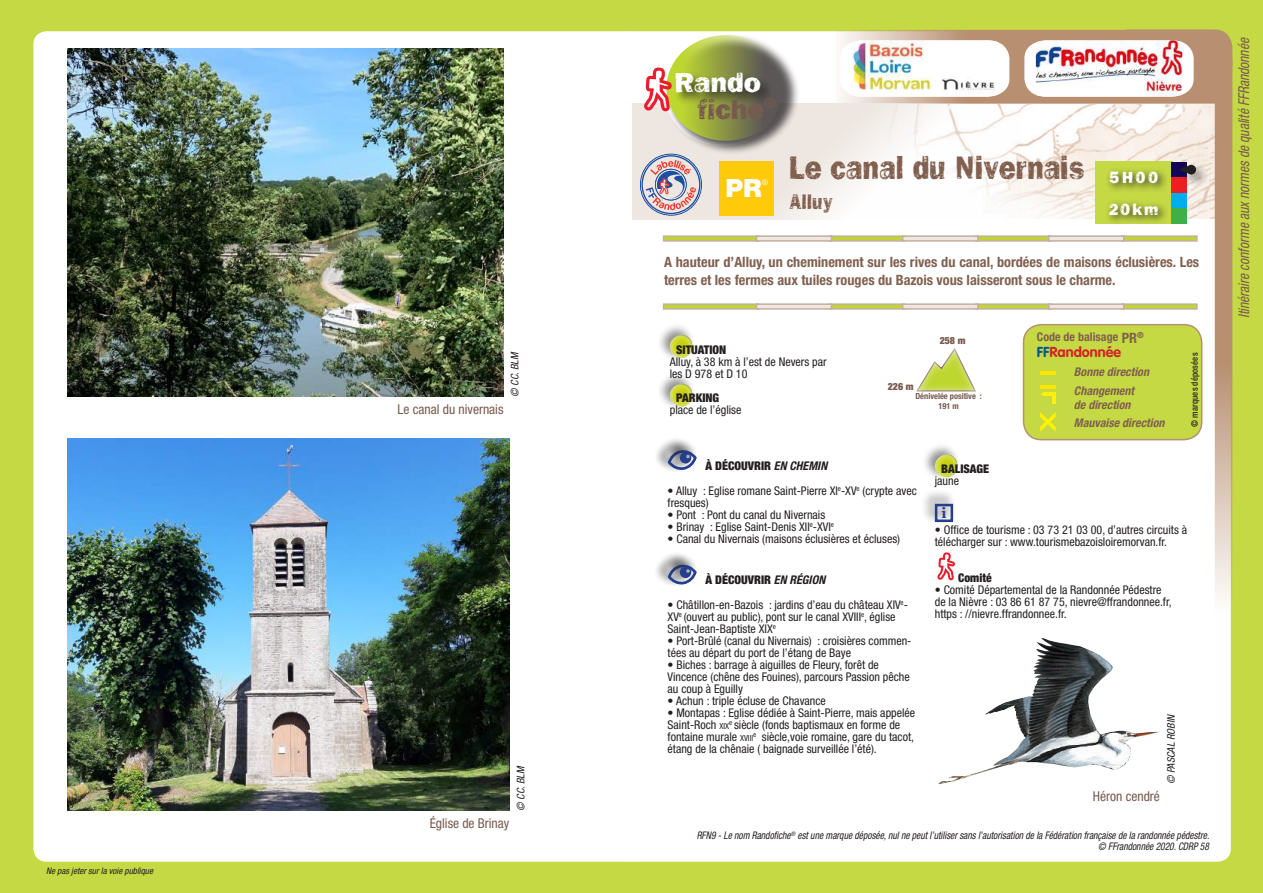
<style>
.page{position:relative;width:1263px;height:893px;background:#fff}
.page>*{position:absolute;margin:0;border:0;box-sizing:border-box;transform-origin:0 0}
.t1{font:34.2px "Frankie OTF";color:#81604f;scale:.83 1}
.t2{font:28.5px/27.5px "Frankie OTF";color:#fff}
.t3{font:900 25.2px "Helvetica Neue LT Std";color:#fff}
.t4{font:21.6px "Frankie OTF";color:#81604f;scale:.83 1}
.t5{font:16.8px/32px "Frankie OTF";letter-spacing:.135em;color:#fff}
.t6{font:italic condensed 15px "Helvetica Neue LT Std";color:#78594e;scale:.9 1}
.t7{font:700 14.4px "Georgia";color:#253f8e}
.t8{font:700 condensed 14.25px/17.2px "Helvetica Neue LT Std";color:#81604f}
.t9{font:700 14.25px "VAG Rounded Std";color:#d1232a}
.t10{font:condensed 13.5px "Helvetica Neue LT Std";color:#78594e}
.t11{font:condensed 12px/12px "Helvetica Neue LT Std";color:#231f20}
.t12{font:900 condensed 12px "Helvetica Neue LT Std";color:#231f20}
.t13{font:italic 700 condensed 12px/19.5px "Helvetica Neue LT Std";letter-spacing:-.02em;color:#81604f}
.t14{font:700 condensed 12px "Helvetica Neue LT Std";color:#81604f}
.t15{font:italic condensed 10.5px/10.5px "Helvetica Neue LT Std";color:#231f20;text-align:right;scale:.9 1}
.t16{font:italic condensed 10.5px "Helvetica Neue LT Std";color:#231f20}
.t17{font:900 condensed 9.9px "Helvetica Neue LT Std";color:#78594e}
.t18{font:italic condensed 9px "Helvetica Neue LT Std";color:#231f20}
.t19{font:500 condensed 9px "Helvetica Neue LT Std";letter-spacing:.02em;color:#231f20;scale:.96 1}
.t20{font:700 condensed 8.4px/9.6px "Helvetica Neue LT Std";color:#78594e;text-align:center}
.t21{font:7.65px "Helvetica Neue LT Std";color:#fff}
.s1{color:#78594e}
.s2{font-size:14.25px}
.s3{color:#01569b}
.s4{font-weight:700;font-style:italic}
.s5{font-size:8.4px}
</style>
<div class="page">
<div style="left:0;top:0;width:631px;height:893px;background:#c4d944"></div>
<div style="left:631px;top:0;width:632px;height:893px;background:#c4d944"></div>
<div style="left:632px;top:31px;width:594px;height:831px;background:#fff"></div>
<div style="left:33px;top:31px;width:599px;height:831px;background:#fff"></div>
<div style="left:632px;top:103px;width:388px;height:117px;background:#eee7e1"></div>
<div style="left:664px;top:33px;width:136px;height:122px;background:#231f20;opacity:.75"></div>
<svg style="left:666px;top:35px;width:120px;height:106px;background:#8d964c"></svg>
<div style="left:674px;top:71px;width:100px;height:35px;background:#231f20;opacity:.75"></div>
<svg style="left:643px;top:68px;width:29px;height:43px"></svg>
<div style="left:720px;top:161px;width:54px;height:54px;background:#feca0a"></div>
<svg style="left:663px;top:235px;width:93px;height:7px"></svg>
<svg style="left:832px;top:235px;width:4px;height:7px"></svg>
<svg style="left:756px;top:235px;width:76px;height:7px"></svg>
<svg style="left:663px;top:303px;width:93px;height:7px"></svg>
<svg style="left:832px;top:303px;width:4px;height:7px"></svg>
<svg style="left:756px;top:303px;width:76px;height:7px"></svg>
<div style="left:657px;top:323px;width:39px;height:39px;background:#231f20;opacity:.5"></div>
<div style="left:669px;top:332px;width:30px;height:27px;background:#fff;opacity:.75"></div>
<div style="left:657px;top:372px;width:39px;height:39px;background:#231f20;opacity:.5"></div>
<div style="left:669px;top:381px;width:30px;height:27px;background:#fff;opacity:.75"></div>
<div style="left:653px;top:437px;width:44px;height:36px;background:#231f20;opacity:.5"></div>
<div style="left:665px;top:440px;width:27px;height:26px;background:#231f20;opacity:.5"></div>
<svg style="left:668px;top:449px;width:29px;height:22px"></svg>
<div style="left:653px;top:552px;width:44px;height:35px;background:#231f20;opacity:.5"></div>
<div style="left:665px;top:554px;width:27px;height:27px;background:#231f20;opacity:.5"></div>
<svg style="left:668px;top:564px;width:29px;height:21px"></svg>
<svg style="left:640px;top:154px;width:62px;height:61px"></svg>
<svg style="left:836px;top:30px;width:396px;height:829px;background:#f1efde"></svg>
<img style="left:851px;top:40px;width:147px;height:57px">
<img style="left:937px;top:638px;width:223px;height:146px">
<img style="left:67px;top:48px;width:436px;height:349px">
<img style="left:67px;top:439px;width:442px;height:372px">
<p class="t18" style="left:46px;top:865px;width:108px">Ne pas jeter sur la voie publique</p>
<p class="t16" style="left:509px;top:397px;width:46px;rotate:-90deg">© CC. BLM</p>
<p class="t10" style="left:398px;top:401px;width:107px">Le canal du nivernais</p>
<p class="t16" style="left:515px;top:811px;width:46px;rotate:-90deg">© CC. BLM</p>
<p class="t10" style="left:430px;top:815px;width:81px">Église de Brinay</p>
<h2 class="t2" style="left:698px;top:68px;width:79px;text-indent:-23px">Rando <span class="s1">fiche</span><sup>®</sup></h2>
<h3 class="t3" style="left:726px;top:173px;width:38px">PR</h3>
<p class="t21" style="left:762px;top:177px;width:8px">®</p>
<h1 class="t1" style="left:789px;top:147px;width:357px">Le canal du Nivernais</h1>
<h3 class="t4" style="left:789px;top:189px;width:54px">Alluy</h3>
<h3 class="t5" style="left:1109px;top:161px;width:51px">5H00<br>20km</h3>
<p class="t8" style="left:664px;top:254px;width:537px">A hauteur d’Alluy, un cheminement sur les rives du canal, bordées de maisons éclusières. Les terres et les fermes aux tuiles rouges du Bazois vous laisseront sous le charme.</p>
<p class="t12" style="left:676px;top:342px;width:52px">SITUATION</p>
<p class="t11" style="left:670px;top:355px;width:158px">Alluy, à 38 km à l’est de Nevers par les D 978 et D 10</p>
<p class="t12" style="left:676px;top:391px;width:45px">PARKING</p>
<p class="t11" style="left:670px;top:404px;width:73px">place de l’église</p>
<p class="t17" style="left:888px;top:381px;width:27px">226 M</p>
<p class="t17" style="left:940px;top:334px;width:27px">258 M</p>
<p class="t20" style="left:915px;top:391px;width:68px">Dénivelée positive :<br>191 m</p>
<p class="t14" style="left:1037px;top:329px;width:108px">Code de balisage <span class="s2">PR</span><sup>®</sup></p>
<p class="t9" style="left:1037px;top:343px;width:86px"><span class="s3">FF</span>Randonnée</p>
<p class="t13" style="left:1074px;top:362px;width:77px">Bonne direction<br>Changement</p>
<p class="t13" style="left:1074px;top:396px;width:93px;line-height:18px">de direction<br>Mauvaise direction</p>
<p class="t19" style="left:1189px;top:427px;width:79px;rotate:-90deg">© marques déposées</p>
<p class="t12" style="left:705px;top:458px;width:123px">À DÉCOUVRIR <span class="s4">en chemin</span></p>
<p class="t11" style="left:668px;top:484px;width:251px">• Alluy : Eglise romane Saint-Pierre XI<sup>e</sup>-XV<sup>e</sup> (crypte avec fresques)</p>
<p class="t11" style="left:668px;top:508px;width:159px">• Pont : Pont du canal du Nivernais</p>
<p class="t11" style="left:668px;top:520px;width:168px">• Brinay : Eglise Saint-Denis XII<sup>e</sup>-XVI<sup>e</sup></p>
<p class="t11" style="left:668px;top:532px;width:234px">• Canal du Nivernais (maisons éclusières et écluses)</p>
<p class="t12" style="left:705px;top:573px;width:121px">À DÉCOUVRIR <span class="s4">en région</span></p>
<p class="t11" style="left:668px;top:599px;width:242px">• Châtillon-en-Bazois : jardins d’eau du château XIV<sup>e</sup>-<br>XV<sup>e</sup> (ouvert au public), pont sur le canal XVIII<sup>e</sup>, église<br>Saint-Jean-Baptiste XIX<sup>e</sup></p>
<p class="t11" style="left:668px;top:635px;width:245px">• Port-Brûlé (canal du Nivernais) : croisières commen&shy;tées au départ du port de l’étang de Baye</p>
<p class="t11" style="left:668px;top:659px;width:244px">• Biches : barrage à aiguilles de Fleury, forêt de<br>Vincence (chêne des Fouines), parcours Passion pêche au coup à Eguilly</p>
<p class="t11" style="left:668px;top:695px;width:160px">• Achun : triple écluse de Chavance</p>
<p class="t11" style="left:668px;top:707px;width:249px">• Montapas : Eglise dédiée à Saint-Pierre, mais appelée Saint-Roch <span class="s5">XIX</span><sup>e</sup> siècle (fonds baptismaux en forme de fontaine murale <span class="s5">XVIII</span><sup>e</sup> siècle,voie romaine, gare du tacot, étang de la chênaie ( baignade surveillée l’été).</p>
<p class="t12" style="left:941px;top:462px;width:50px">BALISAGE</p>
<p class="t11" style="left:935px;top:475px;width:26px">jaune</p>
<p class="t11" style="left:935px;top:524px;width:254px">• Office de tourisme : 03 73 21 03 00, d’autres circuits à télécharger sur : www.tourismebazoisloiremorvan.fr.</p>
<p class="t12" style="left:958px;top:570px;width:35px">COMITÉ</p>
<p class="t11" style="left:935px;top:583px;width:238px">• Comité Départemental de la Randonnée Pédestre de la Nièvre : 03 86 61 87 75, nievre@ffrandonnee.fr, https : //nievre.ffrandonnee.fr.</p>
<p class="t7" style="left:941px;top:504px;width:7px">i</p>
<p class="t16" style="left:1165px;top:784px;width:71px;rotate:-90deg">© PASCAL ROBIN</p>
<p class="t10" style="left:1093px;top:789px;width:68px">Héron cendré</p>
<p class="t15" style="left:697px;top:831px;width:571px">RFN9 - Le nom Randofiche<sup>®</sup> est une marque déposée, nul ne peut l’utiliser sans l’autorisation de la Fédération française de la randonnée pédestre. © FFrandonnée 2020. CDRP 58</p>
<p class="t6" style="left:1235px;top:318px;width:313px;rotate:-90deg">Itinéraire conforme aux normes de qualité FFRandonnée</p>
</div>
